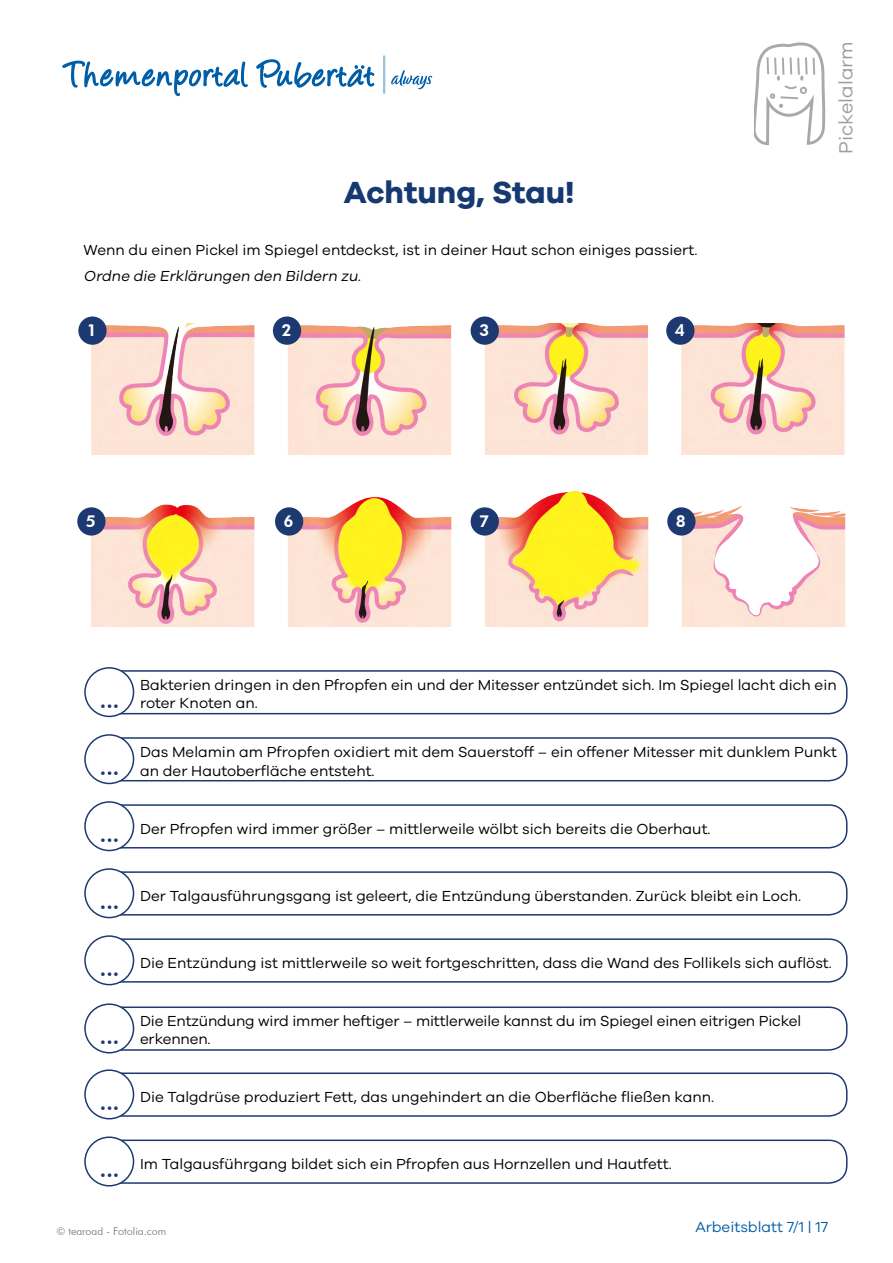
<style>
.page{position:relative;width:893px;height:1263px;background:#fff}
.page>*{position:absolute;margin:0;border:0;box-sizing:border-box;transform-origin:0 0}
.t1{font:700 31.5px "Galano Grotesque";color:#163971}
.t2{font:800 21px "Futura BT";color:#1d3971}
.t3{font:19.5px "Galano Grotesque";color:#9c9e9e}
.t4{font:800 16.5px "Futura BT";color:#fff}
.t5{font:15px/18px "Galano Grotesque";color:#000}
.t6{font:italic 15px "Galano Grotesque";color:#000}
.t7{font:15px "Galano Grotesque";color:#005ea8}
.t8{font:300 10.8px "Futura BT";color:#776c68}
.s1{font-family:"Futura BT";font-weight:800;font-size:21px;color:#1d3971}
</style>
<div class="page">
<svg style="left:383px;top:55px;width:2px;height:39px"></svg>
<svg style="left:391px;top:70px;width:41px;height:19px"></svg>
<svg style="left:62px;top:60px;width:186px;height:37px"></svg>
<svg style="left:256px;top:59px;width:119px;height:29px"></svg>
<svg style="left:754px;top:42px;width:71px;height:103px"></svg>
<img style="left:91px;top:491px;width:755px;height:135px">
<img style="left:91px;top:323px;width:754px;height:132px">
<div style="left:78px;top:316px;width:29px;height:29px;background:#1d3971;border-radius:50%"></div>
<div style="left:273px;top:316px;width:28px;height:29px;background:#1d3971;border-radius:50%"></div>
<div style="left:471px;top:316px;width:28px;height:29px;background:#1d3971;border-radius:50%"></div>
<div style="left:666px;top:316px;width:28px;height:29px;background:#1d3971;border-radius:50%"></div>
<div style="left:77px;top:507px;width:29px;height:29px;background:#1d3971;border-radius:50%"></div>
<div style="left:275px;top:507px;width:28px;height:29px;background:#1d3971;border-radius:50%"></div>
<div style="left:471px;top:507px;width:28px;height:29px;background:#1d3971;border-radius:50%"></div>
<div style="left:667px;top:507px;width:29px;height:29px;background:#1d3971;border-radius:50%"></div>
<div style="left:96px;top:670px;width:751px;height:44px;border:2px solid #1d3971;border-radius:18px"></div>
<div style="left:85px;top:668px;width:49px;height:48px;background:#fff;border-radius:50%"></div>
<div style="left:84px;top:667px;width:50px;height:50px;border:2px solid #1d3971;border-radius:50%"></div>
<div style="left:96px;top:737px;width:751px;height:44px;border:2px solid #1d3971;border-radius:18px"></div>
<div style="left:85px;top:735px;width:49px;height:48px;background:#fff;border-radius:50%"></div>
<div style="left:84px;top:734px;width:50px;height:50px;border:2px solid #1d3971;border-radius:50%"></div>
<div style="left:96px;top:1139px;width:751px;height:45px;border:2px solid #1d3971;border-radius:18px"></div>
<div style="left:85px;top:1137px;width:49px;height:49px;background:#fff;border-radius:50%"></div>
<div style="left:84px;top:1136px;width:50px;height:50px;border:2px solid #1d3971;border-radius:50%"></div>
<div style="left:96px;top:1072px;width:751px;height:45px;border:2px solid #1d3971;border-radius:18px"></div>
<div style="left:85px;top:1070px;width:49px;height:49px;background:#fff;border-radius:50%"></div>
<div style="left:84px;top:1069px;width:50px;height:50px;border:2px solid #1d3971;border-radius:50%"></div>
<div style="left:96px;top:1006px;width:751px;height:45px;border:2px solid #1d3971;border-radius:18px"></div>
<div style="left:85px;top:1004px;width:49px;height:49px;background:#fff;border-radius:50%"></div>
<div style="left:84px;top:1003px;width:50px;height:50px;border:2px solid #1d3971;border-radius:50%"></div>
<div style="left:96px;top:938px;width:751px;height:45px;border:2px solid #1d3971;border-radius:18px"></div>
<div style="left:85px;top:936px;width:49px;height:48px;background:#fff;border-radius:50%"></div>
<div style="left:84px;top:935px;width:50px;height:50px;border:2px solid #1d3971;border-radius:50%"></div>
<div style="left:96px;top:871px;width:751px;height:44px;border:2px solid #1d3971;border-radius:18px"></div>
<div style="left:85px;top:869px;width:49px;height:48px;background:#fff;border-radius:50%"></div>
<div style="left:84px;top:868px;width:50px;height:50px;border:2px solid #1d3971;border-radius:50%"></div>
<div style="left:96px;top:804px;width:751px;height:44px;border:2px solid #1d3971;border-radius:18px"></div>
<div style="left:85px;top:802px;width:49px;height:48px;background:#fff;border-radius:50%"></div>
<div style="left:84px;top:801px;width:50px;height:50px;border:2px solid #1d3971;border-radius:50%"></div>
<h1 class="t1" style="left:344px;top:173px;width:232px">Achtung, Stau!</h1>
<p class="t5" style="left:84px;top:240px;width:615px">Wenn du einen Pickel im Spiegel entdeckst, ist in deiner Haut schon einiges passiert.</p>
<p class="t6" style="left:84px;top:267px;width:281px">Ordne die Erklärungen den Bildern zu.</p>
<p class="t4" style="left:87px;top:321px;width:12px">1</p>
<p class="t4" style="left:281px;top:321px;width:12px">2</p>
<p class="t4" style="left:479px;top:321px;width:12px">3</p>
<p class="t4" style="left:675px;top:321px;width:12px">4</p>
<p class="t4" style="left:86px;top:511px;width:12px">5</p>
<p class="t4" style="left:284px;top:511px;width:12px">6</p>
<p class="t4" style="left:479px;top:511px;width:12px">7</p>
<p class="t4" style="left:676px;top:511px;width:12px">8</p>
<h3 class="t3" style="left:834px;top:154px;width:114px;rotate:-90deg">Pickelalarm</h3>
<p class="t5" style="left:100px;top:676px;width:738px;text-indent:40px">Bakterien dringen in den Pfropfen ein und der Mitesser entzündet sich. Im Spiegel lacht dich ein <span class="s1">...</span> roter Knoten an.</p>
<p class="t5" style="left:100px;top:743px;width:739px;text-indent:40px">Das Melamin am Pfropfen oxidiert mit dem Sauerstoff – ein offener Mitesser mit dunklem Punkt <span class="s1">...</span> an der Hautoberfläche entsteht.</p>
<h2 class="t2" style="left:100px;top:822px;width:21px">...</h2>
<h2 class="t2" style="left:100px;top:889px;width:21px">...</h2>
<h2 class="t2" style="left:100px;top:956px;width:21px">...</h2>
<p class="t5" style="left:140px;top:819px;width:572px">Der Pfropfen wird immer größer – mittlerweile wölbt sich bereits die Oberhaut.</p>
<p class="t5" style="left:140px;top:886px;width:663px">Der Talgausführungsgang ist geleert, die Entzündung überstanden. Zurück bleibt ein Loch.</p>
<p class="t5" style="left:140px;top:953px;width:693px">Die Entzündung ist mittlerweile so weit fortgeschritten, dass die Wand des Follikels sich auflöst.</p>
<p class="t5" style="left:100px;top:1011px;width:703px;text-indent:40px">Die Entzündung wird immer heftiger – mittlerweile kannst du im Spiegel einen eitrigen Pickel <span class="s1">...</span> erkennen.</p>
<h2 class="t2" style="left:100px;top:1090px;width:21px">...</h2>
<h2 class="t2" style="left:100px;top:1157px;width:21px">...</h2>
<p class="t5" style="left:140px;top:1087px;width:576px">Die Talgdrüse produziert Fett, das ungehindert an die Oberfläche fließen kann.</p>
<p class="t5" style="left:140px;top:1154px;width:533px">Im Talgausführgang bildet sich ein Pfropfen aus Hornzellen und Hautfett.</p>
<p class="t8" style="left:56px;top:1224px;width:111px">© tearoad - Fotolia.com</p>
<p class="t7" style="left:695px;top:1218px;width:134px">Arbeitsblatt 7/1 | 17</p>
</div>
